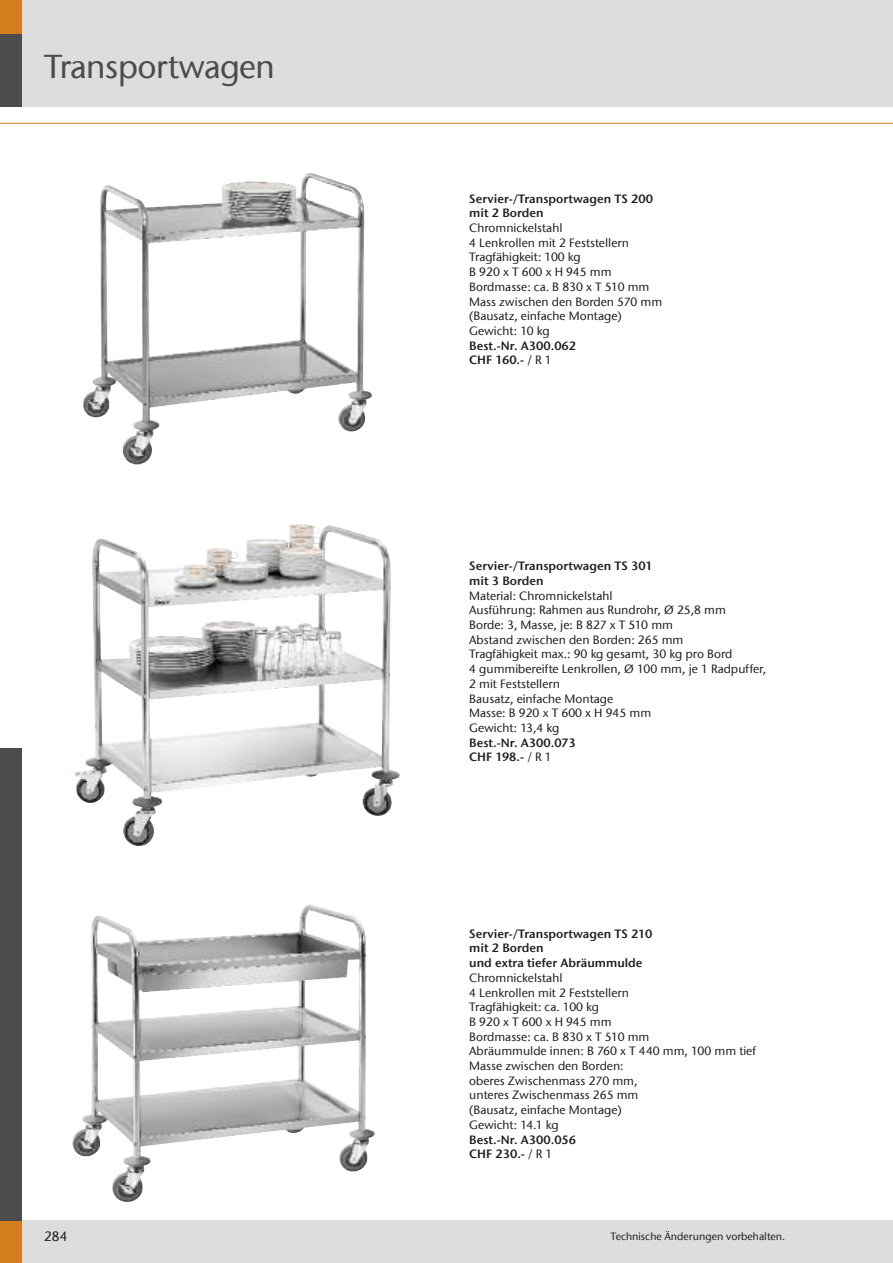
<style>
.page{position:relative;width:893px;height:1263px;background:#fff}
.page>*{position:absolute;margin:0;border:0;box-sizing:border-box;transform-origin:0 0}
.t1{font:500 33px "ITC Stone Sans Com";letter-spacing:-.025em;color:#4c4b4e}
.t2{font:500 13.5px "ITC Stone Sans Com";color:#201e21}
.t3{font:500 12px/14.7px "ITC Stone Sans Com";color:#201e21}
.t4{font:12px/14.7px "ITC Stone Sans Com Semi";color:#201e21}
.t5{font:500 10.5px "ITC Stone Sans Com";color:#201e21}
.s1{font-family:"ITC Stone Sans Com";font-weight:500}
</style>
<div class="page">
<div style="left:0;top:0;width:893px;height:106px;background:#deddde"></div>
<div style="left:0;top:0;width:21px;height:48px;background:#d57e1d"></div>
<div style="left:0;top:34px;width:21px;height:72px;background:#4c4b4e"></div>
<hr style="left:0;top:123px;width:893px;height:1px;background:#d57e1d">
<div style="left:0;top:1220px;width:893px;height:43px;background:#deddde"></div>
<div style="left:0;top:1199px;width:21px;height:64px;background:#d57e1d"></div>
<div style="left:0;top:748px;width:21px;height:472px;background:#4c4b4e"></div>
<img style="left:101px;top:178px;width:271px;height:287px">
<img style="left:91px;top:904px;width:284px;height:286px">
<img style="left:73px;top:524px;width:327px;height:322px">
<h1 class="t1" style="left:44px;top:46px;width:233px">Transportwagen</h1>
<p class="t4" style="left:469px;top:191px;width:185px">Servier-/Transportwagen TS 200 mit 2 Borden</p>
<p class="t3" style="left:469px;top:221px;width:195px">Chromnickelstahl<br>4 Lenkrollen mit 2 Feststellern<br>Tragfähigkeit: 100 kg<br>B920xT600xH945mm<br>Bordmasse: ca. B 830 x T 510 mm<br>Mass zwischen den Borden 570 mm (Bausatz, einfache Montage)<br>Gewicht: 10 kg</p>
<p class="t4" style="left:469px;top:338px;width:109px">Best.-Nr. A300.062<br>CHF 160.- <span class="s1">/ R 1</span></p>
<p class="t4" style="left:469px;top:559px;width:185px">Servier-/Transportwagen TS 301 mit 3 Borden</p>
<p class="t3" style="left:469px;top:588px;width:299px">Material: Chromnickelstahl<br>Ausführung: Rahmen aus Rundrohr, Ø 25,8 mm<br>Borde: 3, Masse, je: B 827 x T 510 mm<br>Abstand zwischen den Borden: 265 mm<br>Tragfähigkeit max.: 90 kg gesamt, 30 kg pro Bord<br>4 gummibereifte Lenkrollen, Ø 100 mm, je 1 Radpuffer,<br>2 mit Feststellern<br>Bausatz, einfache Montage<br>Masse: B 920 x T 600 x H 945 mm<br>Gewicht: 13,4 kg</p>
<p class="t4" style="left:469px;top:735px;width:108px">Best.-Nr. A300.073<br>CHF 198.- <span class="s1">/ R 1</span></p>
<p class="t4" style="left:469px;top:926px;width:185px">Servier-/Transportwagen TS 210 mit 2 Borden<br>und extra tiefer Abräummulde</p>
<p class="t3" style="left:469px;top:970px;width:288px">Chromnickelstahl<br>4 Lenkrollen mit 2 Feststellern<br>Tragfähigkeit: ca. 100 kg<br>B920xT600xH945mm<br>Bordmasse: ca. B 830 x T 510 mm<br>Abräummulde innen: B 760 x T 440 mm, 100 mm tief<br>Masse zwischen den Borden:<br>oberes Zwischenmass 270 mm,<br>unteres Zwischenmass 265 mm<br>(Bausatz, einfache Montage)<br>Gewicht: 14.1 kg</p>
<p class="t4" style="left:469px;top:1132px;width:109px">Best.-Nr. A300.056<br>CHF 230.- <span class="s1">/ R 1</span></p>
<p class="t2" style="left:44px;top:1228px;width:25px">284</p>
<p class="t5" style="left:610px;top:1230px;width:176px">Technische Änderungen vorbehalten.</p>
</div>
